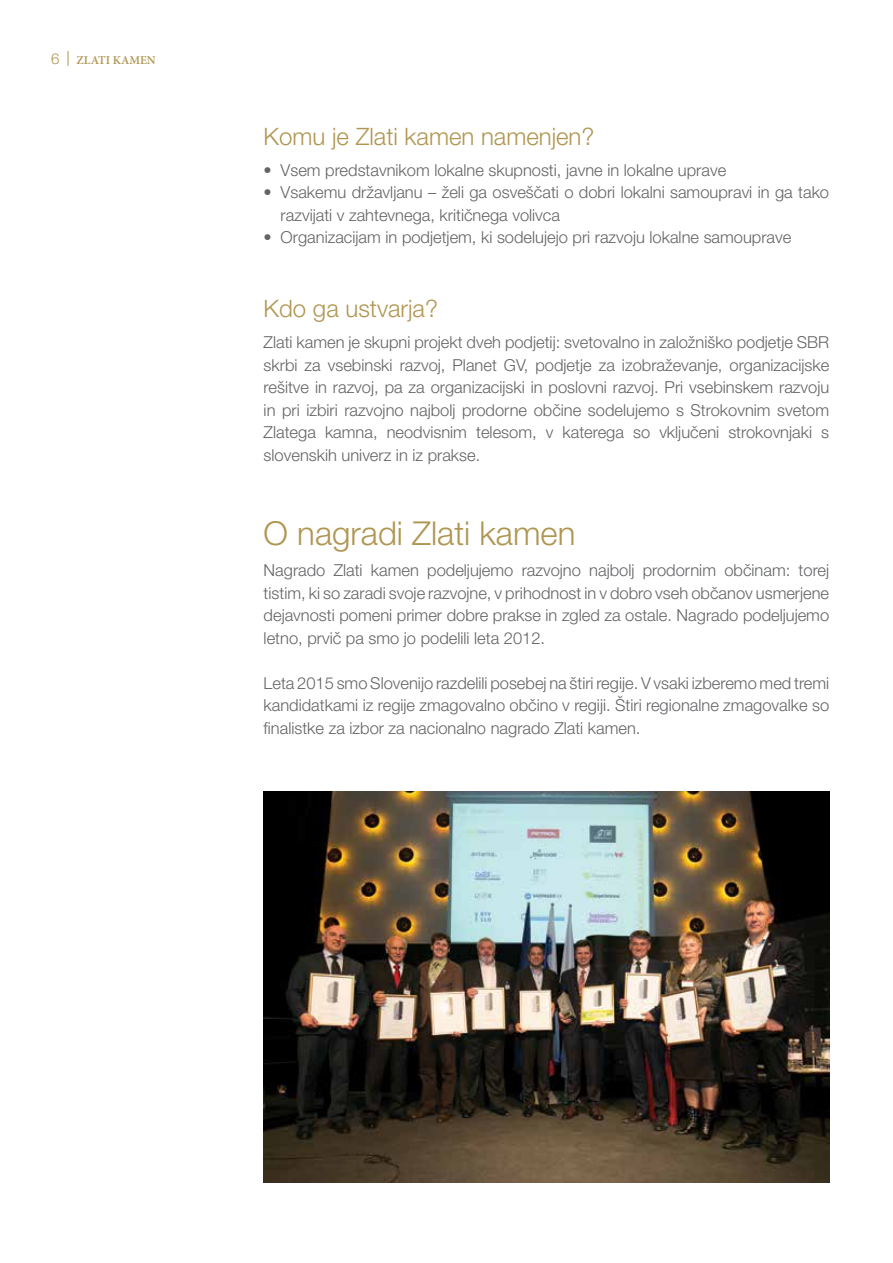
<style>
.page{position:relative;width:893px;height:1263px;background:#fff}
.page>*{position:absolute;margin:0;border:0;box-sizing:border-box;transform-origin:0 0}
.t1{font:300 33px "Helvetica Neue LT Pro";color:#af9651}
.t2{font:300 24px "Helvetica Neue LT Pro";color:#af9651}
.t3{font:300 16.5px/22.5px "Helvetica Neue LT Pro";color:#636466;text-align:justify}
.t4{font:600 12px "Minion Pro";color:#af9651}
.s1{font-family:"Helvetica Neue LT Pro";font-weight:300;font-size:15px}
</style>
<div class="page">
<svg style="left:68px;top:51px;width:1px;height:15px"></svg>
<img style="left:264px;top:792px;width:565px;height:391px">
<p class="t4" style="left:51px;top:52px;width:106px"><span class="s1">6</span> ZLATI KAMEN</p>
<h2 class="t2" style="left:264px;top:121px;width:332px">Komu je Zlati kamen namenjen?</h2>
<p class="t3" style="left:264px;top:158px;width:464px">• Vsem predstavnikom lokalne skupnosti, javne in lokalne uprave</p>
<p class="t3" style="left:281px;top:181px;width:550px;text-indent:-17px">• Vsakemu državljanu – želi ga osveščati o dobri lokalni samoupravi in ga tako razvijati v zahtevnega, kritičnega volivca</p>
<p class="t3" style="left:264px;top:226px;width:529px">• Organizacijam in podjetjem, ki sodelujejo pri razvoju lokalne samouprave</p>
<h2 class="t2" style="left:264px;top:294px;width:176px">Kdo ga ustvarja?</h2>
<p class="t3" style="left:264px;top:331px;width:567px">Zlati kamen je skupni projekt dveh podjetij: svetovalno in založniško podjetje SBR skrbi za vsebinski razvoj, Planet GV, podjetje za izobraževanje, organizacijske rešitve in razvoj, pa za organizacijski in poslovni razvoj. Pri vsebinskem razvoju in pri izbiri razvojno najbolj prodorne občine sodelujemo s Strokovnim svetom Zlatega kamna, neodvisnim telesom, v katerega so vključeni strokovnjaki s slovenskih univerz in iz prakse.</p>
<h1 class="t1" style="left:264px;top:513px;width:313px">O nagradi Zlati kamen</h1>
<p class="t3" style="left:264px;top:559px;width:567px">Nagrado Zlati kamen podeljujemo razvojno najbolj prodornim občinam: torej tistim, ki so zaradi svoje razvojne, v prihodnost in v dobro vseh občanov usmerjene dejavnosti pomeni primer dobre prakse in zgled za ostale. Nagrado podeljujemo letno, prvič pa smo jo podelili leta 2012.</p>
<p class="t3" style="left:264px;top:671px;width:567px">Leta 2015 smo Slovenijo razdelili posebej na štiri regije. V vsaki izberemo med tremi kandidatkami iz regije zmagovalno občino v regiji. Štiri regionalne zmagovalke so finalistke za izbor za nacionalno nagrado Zlati kamen.</p>
</div>
